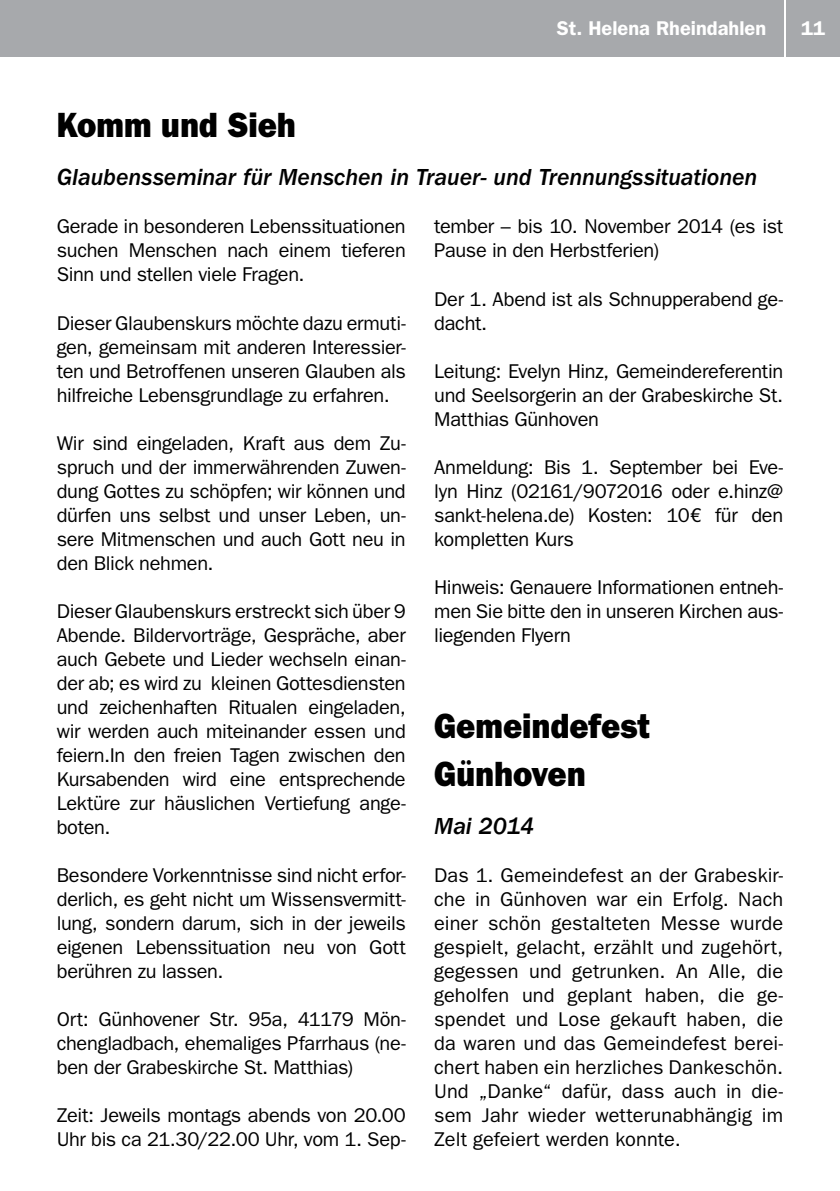
<style>
.page{position:relative;width:840px;height:1191px;background:#fff}
.page>*{position:absolute;margin:0;border:0;box-sizing:border-box;transform-origin:0 0}
.t1{font:800 35.2px/48px "Franklin Gothic LT";color:#000;scale:.91 1}
.t2{font:italic 500 24px "Franklin Gothic LT";letter-spacing:-.005em;color:#000}
.t3{font:20px/24px "Franklin Gothic LT";letter-spacing:-.015em;color:#000;text-align:justify}
.t4{font:600 20px "Franklin Gothic LT";color:#fff}
</style>
<div class="page">
<div style="left:0;top:0;width:782px;height:57px;background:#a7a9ac"></div>
<div style="left:785px;top:0;width:54px;height:57px;background:#a7a9ac"></div>
<p class="t4" style="left:556px;top:17px;width:211px">St. Helena Rheindahlen</p>
<p class="t4" style="left:800px;top:17px;width:25px">11</p>
<h1 class="t1" style="left:57px;top:101px;width:264px">Komm und Sieh</h1>
<p class="t2" style="left:57px;top:164px;width:701px">Glaubensseminar für Menschen in Trauer- und Trennungssituationen</p>
<p class="t3" style="left:57px;top:215px;width:350px">Gerade in besonderen Lebenssituationen suchen Menschen nach einem tieferen Sinn und stellen viele Fragen.</p>
<p class="t3" style="left:57px;top:311px;width:350px">Dieser Glaubenskurs möchte dazu ermuti&shy;gen, gemeinsam mit anderen Interessier&shy;ten und Betroffenen unseren Glauben als hilfreiche Lebensgrundlage zu erfahren.</p>
<p class="t3" style="left:57px;top:431px;width:350px">Wir sind eingeladen, Kraft aus dem Zu&shy;spruch und der immerwährenden Zuwen&shy;dung Gottes zu schöpfen; wir können und dürfen uns selbst und unser Leben, un&shy;sere Mitmenschen und auch Gott neu in den Blick nehmen.</p>
<p class="t3" style="left:57px;top:599px;width:350px">Dieser Glaubenskurs erstreckt sich über 9<br>Abende. Bildervorträge, Gespräche, aber auch Gebete und Lieder wechseln einan&shy;der ab; es wird zu kleinen Gottesdiensten und zeichenhaften Ritualen eingeladen, wir werden auch miteinander essen und feiern.In den freien Tagen zwischen den Kursabenden wird eine entsprechende Lektüre zur häuslichen Vertiefung ange&shy;boten.</p>
<p class="t3" style="left:57px;top:863px;width:350px">Besondere Vorkenntnisse sind nicht erfor&shy;derlich, es geht nicht um Wissensvermitt&shy;lung, sondern darum, sich in der jeweils eigenen Lebenssituation neu von Gott berühren zu lassen.</p>
<p class="t3" style="left:57px;top:1007px;width:350px">Ort: Günhovener Str. 95a, 41179 Mön&shy;chengladbach, ehemaliges Pfarrhaus (ne&shy;ben der Grabeskirche St. Matthias)</p>
<p class="t3" style="left:57px;top:1103px;width:350px">Zeit: Jeweils montags abends von 20.00<br>Uhr bis ca 21.30/22.00 Uhr, vom 1. Sep-</p>
<p class="t3" style="left:434px;top:215px;width:350px">tember – bis 10. November 2014 (es ist<br>Pause in den Herbstferien)</p>
<p class="t3" style="left:434px;top:287px;width:350px">Der 1. Abend ist als Schnupperabend ge&shy;dacht.</p>
<p class="t3" style="left:434px;top:359px;width:350px">Leitung: Evelyn Hinz, Gemeindereferentin und Seelsorgerin an der Grabeskirche St.<br>Matthias Günhoven</p>
<p class="t3" style="left:434px;top:455px;width:350px">Anmeldung: Bis 1. September bei Eve&shy;lyn Hinz (02161/9072016 oder e.hinz@ sankt-helena.de) Kosten: 10€ für den kompletten Kurs</p>
<p class="t3" style="left:434px;top:575px;width:350px">Hinweis: Genauere Informationen entneh&shy;men Sie bitte den in unseren Kirchen aus&shy;liegenden Flyern</p>
<h1 class="t1" style="left:434px;top:701px;width:239px">Gemeindefest<br>Günhoven</h1>
<p class="t2" style="left:434px;top:812px;width:102px">Mai 2014</p>
<p class="t3" style="left:434px;top:863px;width:350px">Das 1. Gemeindefest an der Grabeskir&shy;che in Günhoven war ein Erfolg. Nach einer schön gestalteten Messe wurde gespielt, gelacht, erzählt und zugehört, gegessen und getrunken. An Alle, die geholfen und geplant haben, die ge&shy;spendet und Lose gekauft haben, die da waren und das Gemeindefest berei&shy;chert haben ein herzliches Dankeschön.<br>Und „Danke“ dafür, dass auch in die&shy;sem Jahr wieder wetterunabhängig im Zelt gefeiert werden konnte.</p>
</div>
